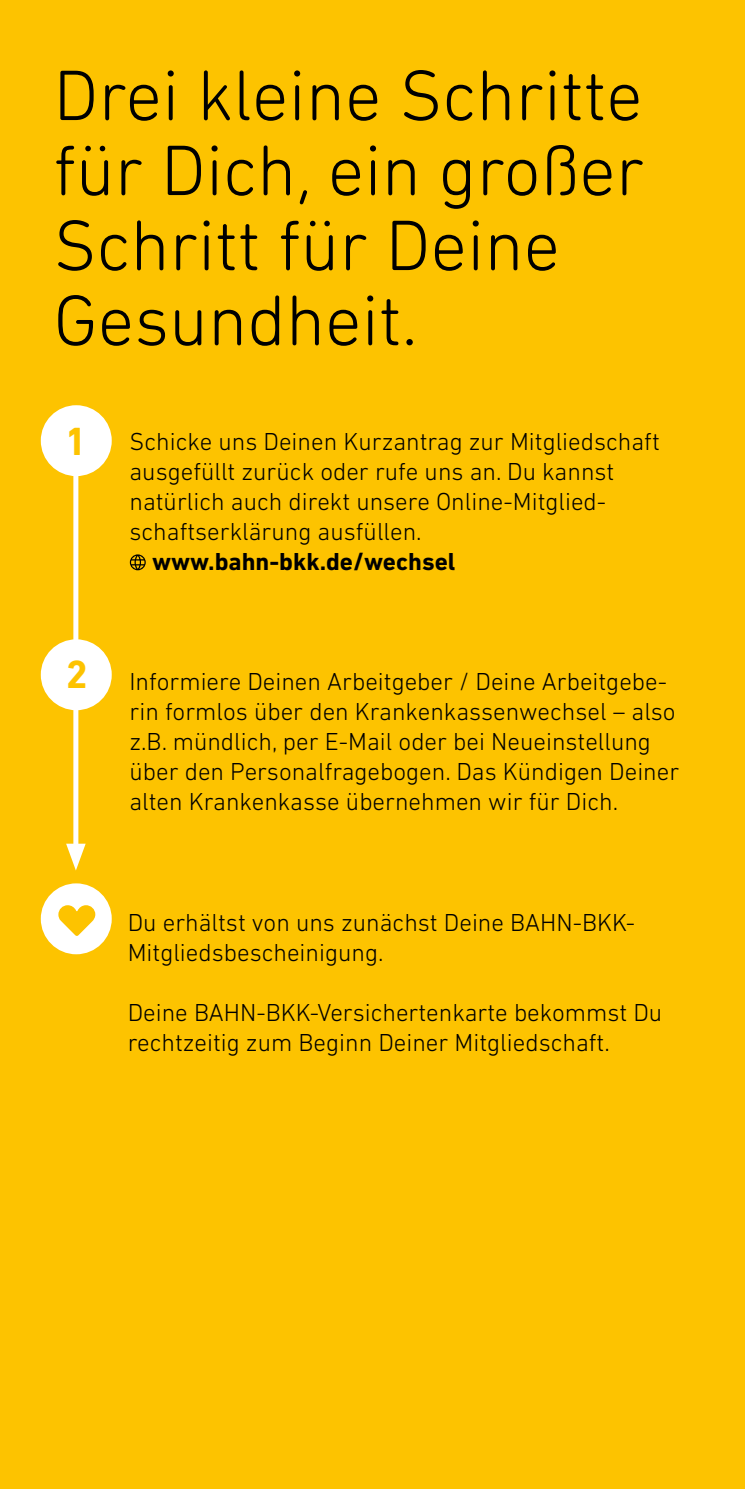
<style>
.page{position:relative;width:745px;height:1489px;background:#fff}
.page>*{position:absolute;margin:0;border:0;box-sizing:border-box;transform-origin:0 0}
.t1{font:300 72.5px/75px "DIN Next Rounded LT Pro";color:#000}
.t2{font:700 40px "DIN Next LT Pro";color:#fdc300}
.t3{font:300 25px/30px "DIN Next LT Pro";color:#000}
.t4{font:700 25px "DIN Next LT Pro";color:#000}
</style>
<div class="page">
<div style="left:0;top:0;width:744px;height:1488px;background:#fdc300"></div>
<div style="left:73px;top:444px;width:5px;height:409px;background:#fff"></div>
<svg style="left:66px;top:843px;width:20px;height:27px"></svg>
<svg style="left:130px;top:554px;width:16px;height:16px"></svg>
<div style="left:41px;top:405px;width:71px;height:71px;background:#fff;border-radius:50%"></div>
<div style="left:41px;top:639px;width:71px;height:71px;background:#fff;border-radius:50%"></div>
<div style="left:41px;top:883px;width:71px;height:71px;background:#fff;border-radius:50%"></div>
<svg style="left:58px;top:905px;width:37px;height:30px"></svg>
<h1 class="t1" style="left:54px;top:57px;width:591px">Drei kleine Schritte für Dich, ein großer<br>Schritt für Deine<br>Gesundheit.</h1>
<h2 class="t2" style="left:68px;top:418px;width:17px">1</h2>
<h2 class="t2" style="left:66px;top:651px;width:23px">2</h2>
<p class="t3" style="left:129px;top:426px;width:531px">Schicke uns Deinen Kurzantrag zur Mitgliedschaft ausgefüllt zurück oder rufe uns an. Du kannst natürlich auch direkt unsere Online-Mitglied&shy;schaftserklärung ausfüllen.</p>
<p class="t4" style="left:152px;top:547px;width:305px">www.bahn-bkk.de/wechsel</p>
<p class="t3" style="left:129px;top:666px;width:551px">Informiere Deinen Arbeitgeber / Deine Arbeitgebe&shy;rin formlos über den Krankenkassenwechsel – also z.B. mündlich, per E-Mail oder bei Neueinstellung über den Personalfragebogen. Das Kündigen Deiner alten Krankenkasse übernehmen wir für Dich.</p>
<p class="t3" style="left:128px;top:906px;width:508px">Du erhältst von uns zunächst Deine BAHN-BKK-<br>Mitgliedsbescheinigung.</p>
<p class="t3" style="left:128px;top:996px;width:535px">Deine BAHN-BKK-Versichertenkarte bekommst Du rechtzeitig zum Beginn Deiner Mitgliedschaft.</p>
</div>
